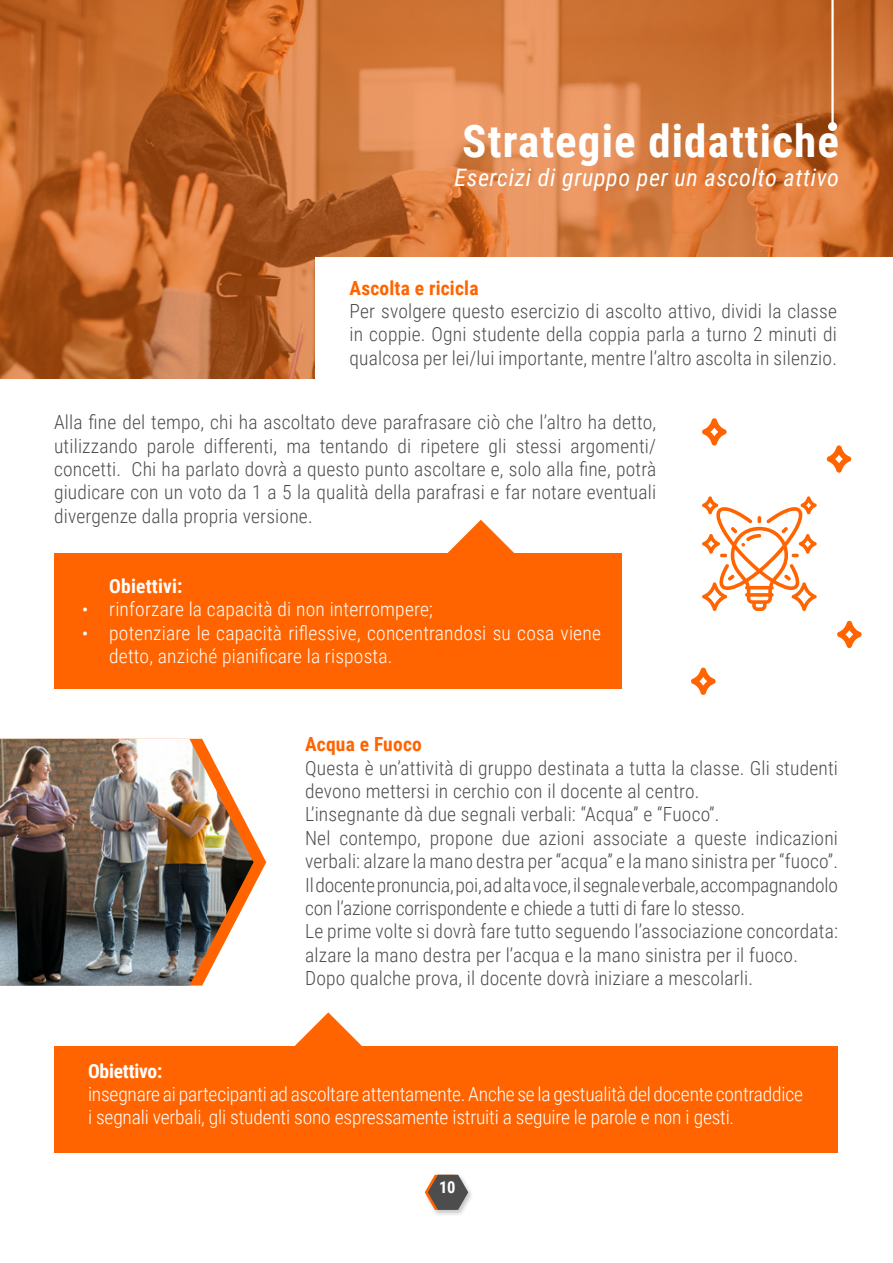
<style>
.page{position:relative;width:893px;height:1263px;background:#fff}
.page>*{position:absolute;margin:0;border:0;box-sizing:border-box;transform-origin:0 0}
.t1{font:700 45px "Roboto Condensed";letter-spacing:.025em;color:#fff}
.t2{font:italic 24px "Roboto Condensed";letter-spacing:.025em;color:#fff}
.t3{font:300 19.5px/23.4px "Roboto Condensed";letter-spacing:.01em;color:#4d4d4d}
.t4{font:300 19.5px/23.4px "Roboto Condensed";letter-spacing:-.01em;color:#fff}
.t5{font:300 19.5px/23.4px "Roboto Condensed";letter-spacing:.01em;color:#fff}
.t6{font:300 19.5px/23.4px "Roboto Condensed";letter-spacing:-.01em;color:#4d4d4d}
.t7{font:700 19.5px "Roboto Condensed";letter-spacing:.01em;color:#ff6400}
.t8{font:700 19.5px "Roboto Condensed";color:#fff}
.t9{font:700 16.5px "Roboto Condensed";color:#fff}
.s1{font-weight:400;font-size:18px}
</style>
<div class="page">
<div style="left:423px;top:1173px;width:51px;height:43px;background:#231f20;opacity:.25"></div>
<svg style="left:425px;top:1175px;width:43px;height:35px;background:#7e736c"></svg>
<svg style="left:254px;top:839px;width:12px;height:47px"></svg>
<img style="left:0;top:739px;width:254px;height:247px">
<svg style="left:0;top:0;width:893px;height:378px;background:#c87036"></svg>
<div style="left:54px;top:554px;width:567px;height:134px;background:#ff6400"></div>
<div style="left:54px;top:1046px;width:783px;height:107px;background:#ff6400"></div>
<hr style="left:831px;top:0;width:3px;height:127px;background:#fff">
<div style="left:828px;top:122px;width:9px;height:9px;background:#fff;border-radius:50%"></div>
<div style="left:316px;top:257px;width:577px;height:148px;background:#fff"></div>
<svg style="left:447px;top:520px;width:68px;height:34px"></svg>
<svg style="left:294px;top:1012px;width:68px;height:34px"></svg>
<svg style="left:702px;top:496px;width:115px;height:115px"></svg>
<svg style="left:826px;top:445px;width:26px;height:28px"></svg>
<svg style="left:837px;top:621px;width:25px;height:27px"></svg>
<svg style="left:702px;top:418px;width:25px;height:28px"></svg>
<svg style="left:691px;top:668px;width:25px;height:27px"></svg>
<p class="t1" style="left:462px;top:109px;width:378px">Strategie didattiche</p>
<p class="t2" style="left:454px;top:160px;width:386px">Esercizi di gruppo per un ascolto attivo</p>
<p class="t7" style="left:350px;top:274px;width:131px">Ascolta e ricicla</p>
<p class="t3" style="left:350px;top:299px;width:489px;text-align:justify">Per svolgere questo esercizio di ascolto attivo, dividi la classe in coppie. Ogni studente della coppia parla a turno 2 minuti di qualcosa per lei/lui importante, mentre l’altro ascolta in silenzio.</p>
<p class="t3" style="left:54px;top:410px;width:604px;text-align:justify">Alla fine del tempo, chi ha ascoltato deve parafrasare ciò che l’altro ha detto, utilizzando parole differenti, ma tentando di ripetere gli stessi argomenti/ concetti. Chi ha parlato dovrà a questo punto ascoltare e, solo alla fine, potrà giudicare con un voto da 1 a 5 la qualità della parafrasi e far notare eventuali divergenze dalla propria versione.</p>
<p class="t8" style="left:109px;top:572px;width:75px">Obiettivi:</p>
<p class="t5" style="left:82px;top:597px;width:352px"><span class="s1">•</span> rinforzare la capacità di non interrompere;</p>
<p class="t5" style="left:109px;top:620px;width:493px;text-indent:-27px"><span class="s1">•</span> potenziare le capacità riflessive, concentrandosi su cosa viene detto, anziché pianificare la risposta.</p>
<p class="t7" style="left:305px;top:730px;width:118px">Acqua e Fuoco</p>
<p class="t3" style="left:305px;top:755px;width:534px">Questa è un’attività di gruppo destinata a tutta la classe. Gli studenti devono mettersi in cerchio con il docente al centro.</p>
<p class="t3" style="left:305px;top:802px;width:416px">L’insegnante dà due segnali verbali: “Acqua” e “Fuoco”.</p>
<p class="t3" style="left:305px;top:825px;width:534px">Nel contempo, propone due azioni associate a queste indicazioni verbali: alzare la mano destra per “acqua” e la mano sinistra per “fuoco”.</p>
<p class="t6" style="left:305px;top:872px;width:534px">Il docente pronuncia, poi, ad alta voce, il segnale verbale, accompagnandolo con l’azione corrispondente e chiede a tutti di fare lo stesso.</p>
<p class="t3" style="left:305px;top:919px;width:534px">Le prime volte si dovrà fare tutto seguendo l’associazione concordata: alzare la mano destra per l’acqua e la mano sinistra per il fuoco.</p>
<p class="t3" style="left:305px;top:966px;width:450px">Dopo qualche prova, il docente dovrà iniziare a mescolarli.</p>
<p class="t8" style="left:88px;top:1057px;width:76px">Obiettivo:</p>
<p class="t4" style="left:88px;top:1082px;width:716px">insegnare ai partecipanti ad ascoltare attentamente. Anche se la gestualità del docente contraddice i segnali verbali, gli studenti sono espressamente istruiti a seguire le parole e non i gesti.</p>
<p class="t9" style="left:439px;top:1176px;width:18px">10</p>
</div>
